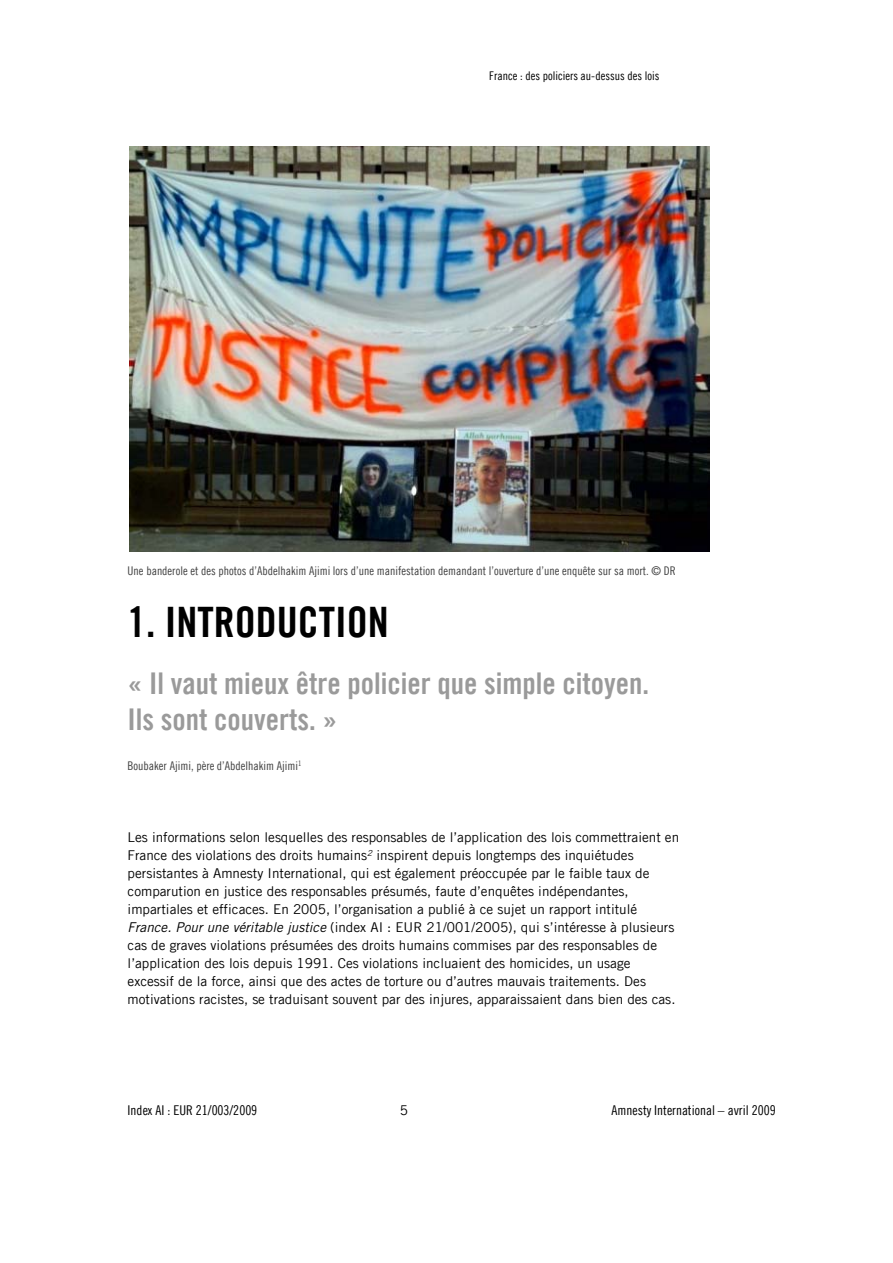
<style>
.page{position:relative;width:893px;height:1263px;background:#fff}
.page>*{position:absolute;margin:0;border:0;box-sizing:border-box;transform-origin:0 0}
.t1{font:42px "Amnesty Trade Gothic Bd Cn 20";color:#000}
.t2{font:30px/36.2px "Amnesty Trade Gothic Bd Cn 20";color:#9a9a9a}
.t3{font:13.5px/18px "Amnesty Trade Gothic";color:#000}
.t4{font:13.5px "Amnesty Trade Gothic Cn 18";color:#000}
.t5{font:12px "Amnesty Trade Gothic Cn 18";color:#404040}
.t6{font:12px "Amnesty Trade Gothic Cn 18";color:#000}
.s1{font-style:italic}
</style>
<div class="page">
<img style="left:130px;top:146px;width:579px;height:405px">
<p class="t6" style="left:489px;top:69px;width:172px">France : des policiers au-dessus des lois</p>
<p class="t5" style="left:128px;top:564px;width:549px">Une banderole et des photos d’Abdelhakim Ajimi lors d’une manifestation demandant l’ouverture d’une enquête sur sa mort. © DR</p>
<h1 class="t1" style="left:128px;top:596px;width:263px">1. INTRODUCTION</h1>
<h2 class="t2" style="left:128px;top:665px;width:523px">« Il vaut mieux être policier que simple citoyen.<br>Ils sont couverts. »</h2>
<p class="t5" style="left:128px;top:759px;width:175px">Boubaker Ajimi, père d’Abdelhakim Ajimi<sup>1</sup></p>
<p class="t3" style="left:128px;top:828px;width:553px">Les informations selon lesquelles des responsables de l’application des lois commettraient en France des violations des droits humains<sup>2</sup> inspirent depuis longtemps des inquiétudes persistantes à Amnesty International, qui est également préoccupée par le faible taux de comparution en justice des responsables présumés, faute d’enquêtes indépendantes, impartiales et efficaces. En 2005, l’organisation a publié à ce sujet un rapport intitulé <span class="s1">France. Pour une véritable justice</span> (index AI : EUR 21/001/2005), qui s’intéresse à plusieurs cas de graves violations présumées des droits humains commises par des responsables de l’application des lois depuis 1991. Ces violations incluaient des homicides, un usage excessif de la force, ainsi que des actes de torture ou d’autres mauvais traitements. Des motivations racistes, se traduisant souvent par des injures, apparaissaient dans bien des cas.</p>
<p class="t4" style="left:128px;top:1102px;width:131px">Index AI : EUR 21/003/2009</p>
<p class="t4" style="left:611px;top:1102px;width:166px">Amnesty International – avril 2009</p>
<p class="t3" style="left:400px;top:1101px;width:10px">5</p>
</div>
